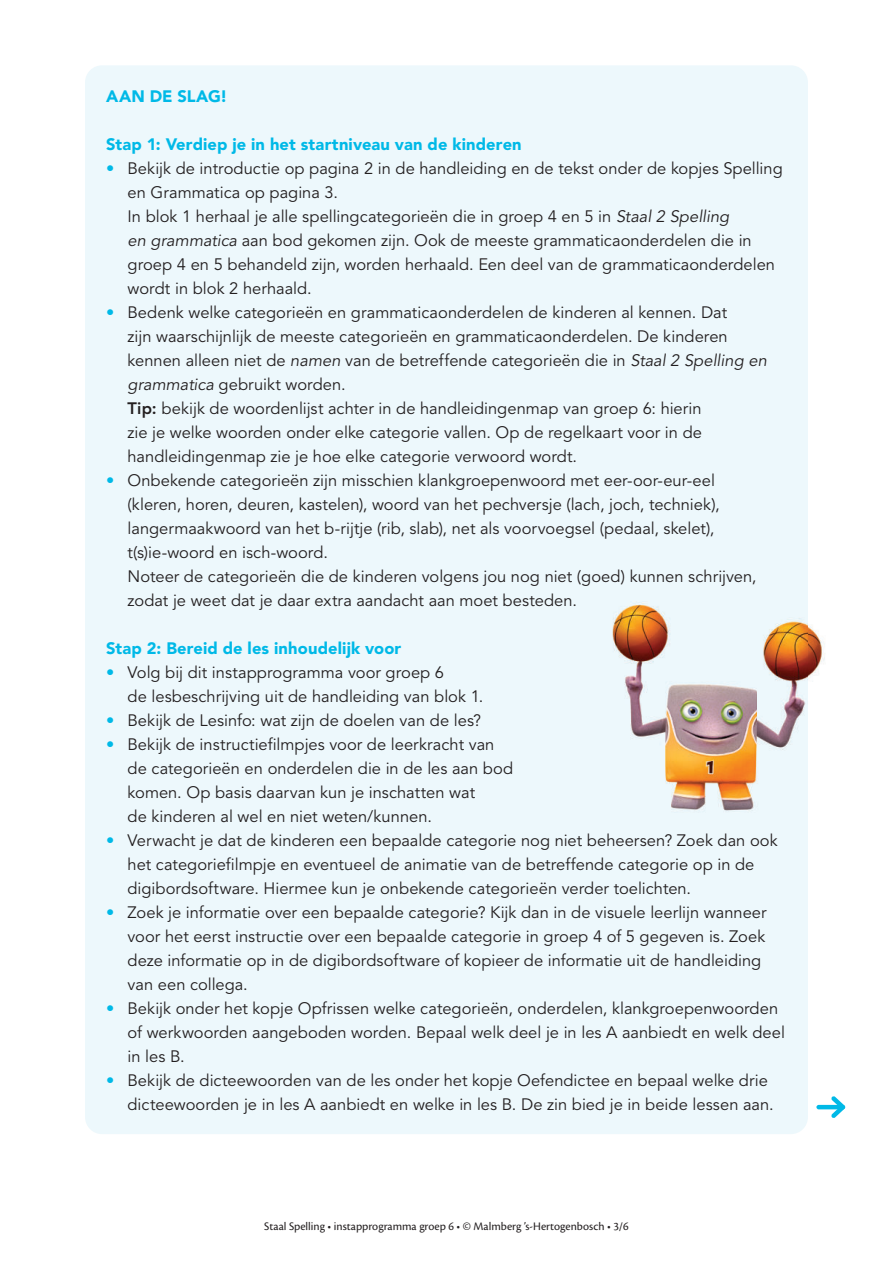
<style>
.page{position:relative;width:893px;height:1263px;background:#fff}
.page>*{position:absolute;margin:0;border:0;box-sizing:border-box;transform-origin:0 0}
.t1{font:16.5px/24px "Avenir LT Std";color:#231f20}
.t2{font:900 16.5px "Avenir LT Std";letter-spacing:.01em;color:#00b9e7}
.t3{font:12px "Cronos Pro";color:#231f20}
.s1{color:#00b9e7}
.s2{font-style:italic}
.s3{font-weight:800}
</style>
<div class="page">
<div style="left:85px;top:65px;width:723px;height:1069px;background:#edf8fc;border-radius:17px"></div>
<hr style="left:816px;top:1105px;width:29px;height:4px;background:#00b9e7;border-radius:2px">
<svg style="left:831px;top:1096px;width:14px;height:22px"></svg>
<img style="left:612px;top:604px;width:213px;height:207px">
<p class="t2" style="left:106px;top:89px;width:123px">AAN DE SLAG!</p>
<p class="t2" style="left:106px;top:137px;width:417px">Stap 1: Verdiep je in het startniveau van de kinderen</p>
<p class="t1" style="left:128px;top:158px;width:657px;text-indent:-21px"><span class="s1">•</span> Bekijk de introductie op pagina 2 in de handleiding en de tekst onder de kopjes Spelling en Grammatica op pagina 3.<br>In blok 1 herhaal je alle spellingcategorieën die in groep 4 en 5 in <span class="s2">Staal 2 Spelling<br>en grammatica</span> aan bod gekomen zijn. Ook de meeste grammaticaonderdelen die in groep 4 en 5 behandeld zijn, worden herhaald. Een deel van de grammaticaonderdelen wordt in blok 2 herhaald.</p>
<p class="t1" style="left:128px;top:302px;width:641px;text-indent:-21px"><span class="s1">•</span> Bedenk welke categorieën en grammaticaonderdelen de kinderen al kennen. Dat<br>zijn waarschijnlijk de meeste categorieën en grammaticaonderdelen. De kinderen kennen alleen niet de <span class="s2">namen</span> van de betreffende categorieën die in <span class="s2">Staal 2 Spelling en grammatica</span> gebruikt worden.<br><span class="s3">Tip:</span> bekijk de woordenlijst achter in de handleidingenmap van groep 6: hierin<br>zie je welke woorden onder elke categorie vallen. Op de regelkaart voor in de handleidingenmap zie je hoe elke categorie verwoord wordt.</p>
<p class="t1" style="left:128px;top:470px;width:630px;text-indent:-21px"><span class="s1">•</span> Onbekende categorieën zijn misschien klankgroepenwoord met eer-oor-eur-eel (kleren, horen, deuren, kastelen), woord van het pechversje (lach, joch, techniek), langermaakwoord van het b-rijtje (rib, slab), net als voorvoegsel (pedaal, skelet), t(s)ie-woord en isch-woord.<br>Noteer de categorieën die de kinderen volgens jou nog niet (goed) kunnen schrijven, zodat je weet dat je daar extra aandacht aan moet besteden.</p>
<p class="t2" style="left:106px;top:641px;width:296px">Stap 2: Bereid de les inhoudelijk voor</p>
<p class="t1" style="left:128px;top:662px;width:357px;text-indent:-21px"><span class="s1">•</span> Volg bij dit instapprogramma voor groep 6<br>de lesbeschrijving uit de handleiding van blok 1.</p>
<p class="t1" style="left:106px;top:710px;width:376px"><span class="s1">•</span> Bekijk de Lesinfo: wat zijn de doelen van de les?</p>
<p class="t1" style="left:128px;top:734px;width:387px;text-indent:-21px"><span class="s1">•</span> Bekijk de instructiefilmpjes voor de leerkracht van de categorieën en onderdelen die in de les aan bod komen. Op basis daarvan kun je inschatten wat<br>de kinderen al wel en niet weten/kunnen.</p>
<p class="t1" style="left:128px;top:830px;width:652px;text-indent:-21px"><span class="s1">•</span> Verwacht je dat de kinderen een bepaalde categorie nog niet beheersen? Zoek dan ook het categoriefilmpje en eventueel de animatie van de betreffende categorie op in de digibordsoftware. Hiermee kun je onbekende categorieën verder toelichten.</p>
<p class="t1" style="left:128px;top:902px;width:641px;text-indent:-21px"><span class="s1">•</span> Zoek je informatie over een bepaalde categorie? Kijk dan in de visuele leerlijn wanneer voor het eerst instructie over een bepaalde categorie in groep 4 of 5 gegeven is. Zoek deze informatie op in de digibordsoftware of kopieer de informatie uit de handleiding van een collega.</p>
<p class="t1" style="left:128px;top:998px;width:659px;text-indent:-21px"><span class="s1">•</span> Bekijk onder het kopje Opfrissen welke categorieën, onderdelen, klankgroepenwoorden of werkwoorden aangeboden worden. Bepaal welk deel je in les A aanbiedt en welk deel in les B.</p>
<p class="t1" style="left:128px;top:1070px;width:648px;text-indent:-21px"><span class="s1">•</span> Bekijk de dicteewoorden van de les onder het kopje Oefendictee en bepaal welke drie dicteewoorden je in les A aanbiedt en welke in les B. De zin bied je in beide lessen aan.</p>
<p class="t3" style="left:264px;top:1221px;width:366px">Staal Spelling • instapprogramma groep 6 • © Malmberg ’s-Hertogenbosch • 3/6</p>
</div>
